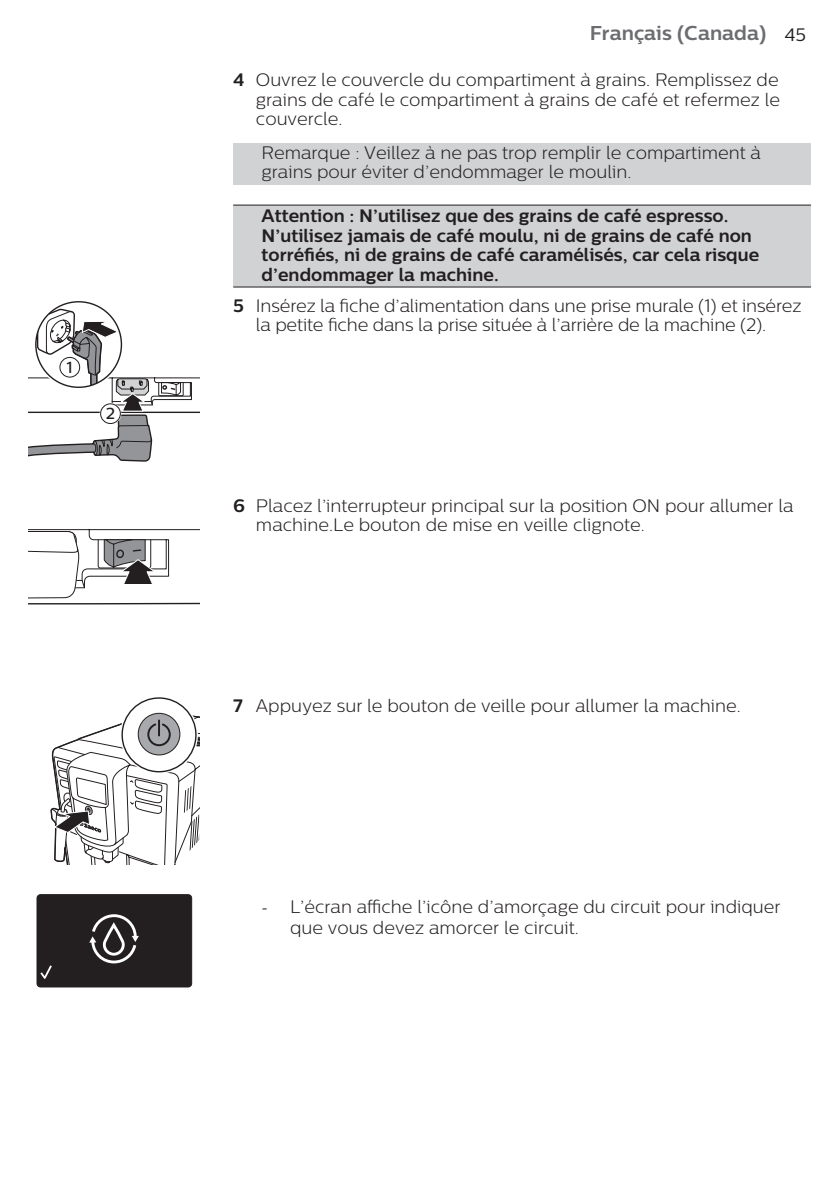
<style>
.page{position:relative;width:840px;height:1191px;background:#fff}
.page>*{position:absolute;margin:0;border:0;box-sizing:border-box;transform-origin:0 0}
.t1{font:700 20px "Centrale Sans";color:#6c6d70}
.t2{font:300 18px/19.6px "Centrale Sans";color:#231f20}
.t3{font:700 18px/19.6px "Centrale Sans";color:#231f20}
.t4{font:500 16px "Centrale Sans";color:#231f20}
.s1{font-weight:400;font-size:18px;color:#231f20}
.s2{font-weight:700}
.s3{font-family:"Minion Pro";font-weight:400}
</style>
<div class="page">
<div style="left:233px;top:143px;width:577px;height:41px;background:#d1d2d4"></div>
<div style="left:233px;top:205px;width:577px;height:82px;background:#d1d2d4"></div>
<hr style="left:233px;top:205px;width:577px;height:1px;background:#231f20">
<hr style="left:233px;top:286px;width:577px;height:1px;background:#231f20">
<svg style="left:29px;top:301px;width:170px;height:161px"></svg>
<div style="left:59px;top:357px;width:21px;height:20px;background:#fff;border:1px solid #231f20;border-radius:50%"></div>
<svg style="left:29px;top:529px;width:170px;height:76px"></svg>
<svg style="left:50px;top:710px;width:149px;height:155px"></svg>
<div style="left:29px;top:894px;width:170px;height:100px;background:linear-gradient(to right,#fff,#fff)"></div>
<div style="left:37px;top:894px;width:154px;height:93px;background:#231f20;border-radius:4px"></div>
<div style="left:37px;top:894px;width:155px;height:93px;border:1px solid #231f20;border-radius:4px"></div>
<svg style="left:40px;top:965px;width:12px;height:13px"></svg>
<svg style="left:89px;top:914px;width:50px;height:49px"></svg>
<p class="t4" style="left:67px;top:358px;width:8px">1</p>
<p class="t4" style="left:106px;top:404px;width:11px">2</p>
<p class="t1" style="left:589px;top:21px;width:218px">Français (Canada) <span class="s1">45</span></p>
<p class="t2" style="left:256px;top:70px;width:525px;text-align:justify;text-indent:-23px"><span class="s2">4</span> Ouvrez le couvercle du compartiment à grains. Remplissez de grains de café le compartiment à grains de café et refermez le couvercle.</p>
<p class="t2" style="left:261px;top:142px;width:500px">Remarque : Veillez à ne pas trop remplir le compartiment à grains pour éviter d’endommager le moulin.</p>
<p class="t3" style="left:261px;top:205px;width:499px">Attention : N’utilisez que des grains de café espresso.<br>N’utilisez jamais de café moulu, ni de grains de café non torréfiés, ni de grains de café caramélisés, car cela risque d’endommager la machine.</p>
<p class="t2" style="left:256px;top:295px;width:546px;text-indent:-23px"><span class="s2">5</span> Insérez la fiche d’alimentation dans une prise murale (1) et insérez la petite fiche dans la prise située à l’arrière de la machine (2).</p>
<p class="t2" style="left:256px;top:495px;width:538px;text-indent:-23px"><span class="s2">6</span> Placez l’interrupteur principal sur la position ON pour allumer la machine.Le bouton de mise en veille clignote.</p>
<p class="t2" style="left:233px;top:695px;width:509px"><span class="s2">7</span> Appuyez sur le bouton de veille pour allumer la machine.</p>
<p class="t2" style="left:290px;top:896px;width:491px;line-height:20.8px;text-indent:-28px"><span class="s3">-</span> L’écran affiche l’icône d’amorçage du circuit pour indiquer que vous devez amorcer le circuit.</p>
</div>
